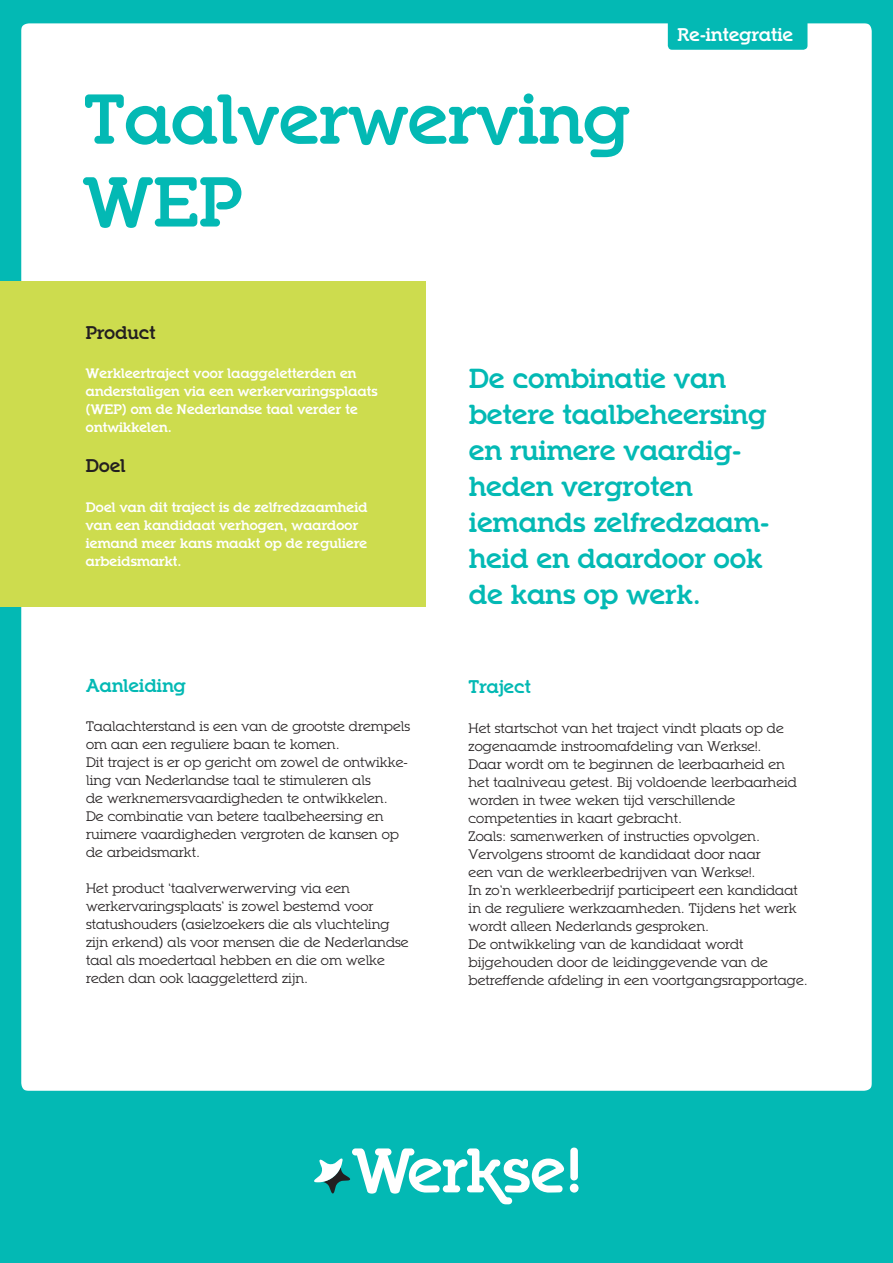
<style>
.page{position:relative;width:893px;height:1263px;background:#03b9b4}
.page>*{position:absolute;margin:0;border:0;box-sizing:border-box;transform-origin:0 0}
.t1{font:700 69px/82.8px "Ponsi Rounded Slab";color:#03b9b4}
.t2{font:700 27px/36px "Ponsi Rounded Slab";color:#03b9b4}
.t3{font:700 18px "Ponsi Rounded Slab";color:#03b9b4}
.t4{font:700 18px "Ponsi Rounded Slab";color:#fff}
.t5{font:700 18px "Ponsi Rounded Slab";color:#231f20}
.t6{font:13.5px/18px "Ponsi Rounded Slab";color:#231f20}
.t7{font:700 13.5px/18px "Ponsi Rounded Slab";color:#fff}
</style>
<div class="page">
<svg style="left:314px;top:1147px;width:265px;height:57px"></svg>
<div style="left:11px;top:13px;width:871px;height:1088px;background:#fff;border-radius:18px"></div>
<div style="left:0;top:2px;width:893px;height:1110px;border:21px solid #03b9b4;border-radius:18px"></div>
<div style="left:668px;top:15px;width:139px;height:35px;background:#03b9b4;border-radius:4px"></div>
<div style="left:0;top:281px;width:425px;height:326px;background:#cddc4e"></div>
<h1 class="t1" style="left:84px;top:80px;width:548px">Taalverwerving<br>WEP</h1>
<h3 class="t4" style="left:677px;top:23px;width:117px">Re-integratie</h3>
<h3 class="t5" style="left:86px;top:321px;width:71px">Product</h3>
<p class="t7" style="left:86px;top:365px;width:293px">Werkleertraject voor laaggeletterden en anderstaligen via een werkervaringsplaats (WEP) om de Nederlandse taal verder te ontwikkelen.</p>
<h3 class="t5" style="left:86px;top:454px;width:41px">Doel</h3>
<p class="t7" style="left:86px;top:498px;width:283px">Doel van dit traject is de zelfredzaamheid van een kandidaat verhogen, waardoor iemand meer kans maakt op de reguliere arbeidsmarkt.</p>
<h3 class="t3" style="left:86px;top:673px;width:102px">Aanleiding</h3>
<p class="t6" style="left:86px;top:718px;width:326px">Taalachterstand is een van de grootste drempels om aan een reguliere baan te komen.<br>Dit traject is er op gericht om zowel de ontwikke&shy;ling van Nederlandse taal te stimuleren als<br>de werknemersvaardigheden te ontwikkelen.<br>De combinatie van betere taalbeheersing en ruimere vaardigheden vergroten de kansen op de arbeidsmarkt.</p>
<p class="t6" style="left:86px;top:880px;width:324px">Het product ‘taalverwerwerving via een werkervaringsplaats’ is zowel bestemd voor statushouders (asielzoekers die als vluchteling zijn erkend) als voor mensen die de Nederlandse taal als moedertaal hebben en die om welke reden dan ook laaggeletterd zijn.</p>
<h2 class="t2" style="left:469px;top:361px;width:301px">De combinatie van betere taalbeheersing en ruimere vaardig&shy;heden vergroten iemands zelfredzaam&shy;heid en daardoor ook de kans op werk.</h2>
<h3 class="t3" style="left:469px;top:675px;width:64px">Traject</h3>
<p class="t6" style="left:469px;top:719px;width:341px">Het startschot van het traject vindt plaats op de zogenaamde instroomafdeling van Werkse!.<br>Daar wordt om te beginnen de leerbaarheid en het taalniveau getest. Bij voldoende leerbaarheid worden in twee weken tijd verschillende competenties in kaart gebracht.<br>Zoals: samenwerken of instructies opvolgen.<br>Vervolgens stroomt de kandidaat door naar<br>een van de werkleerbedrijven van Werkse!.<br>In zo’n werkleerbedrijf participeert een kandidaat in de reguliere werkzaamheden. Tijdens het werk wordt alleen Nederlands gesproken.<br>De ontwikkeling van de kandidaat wordt bijgehouden door de leidinggevende van de betreffende afdeling in een voortgangsrapportage.</p>
</div>
